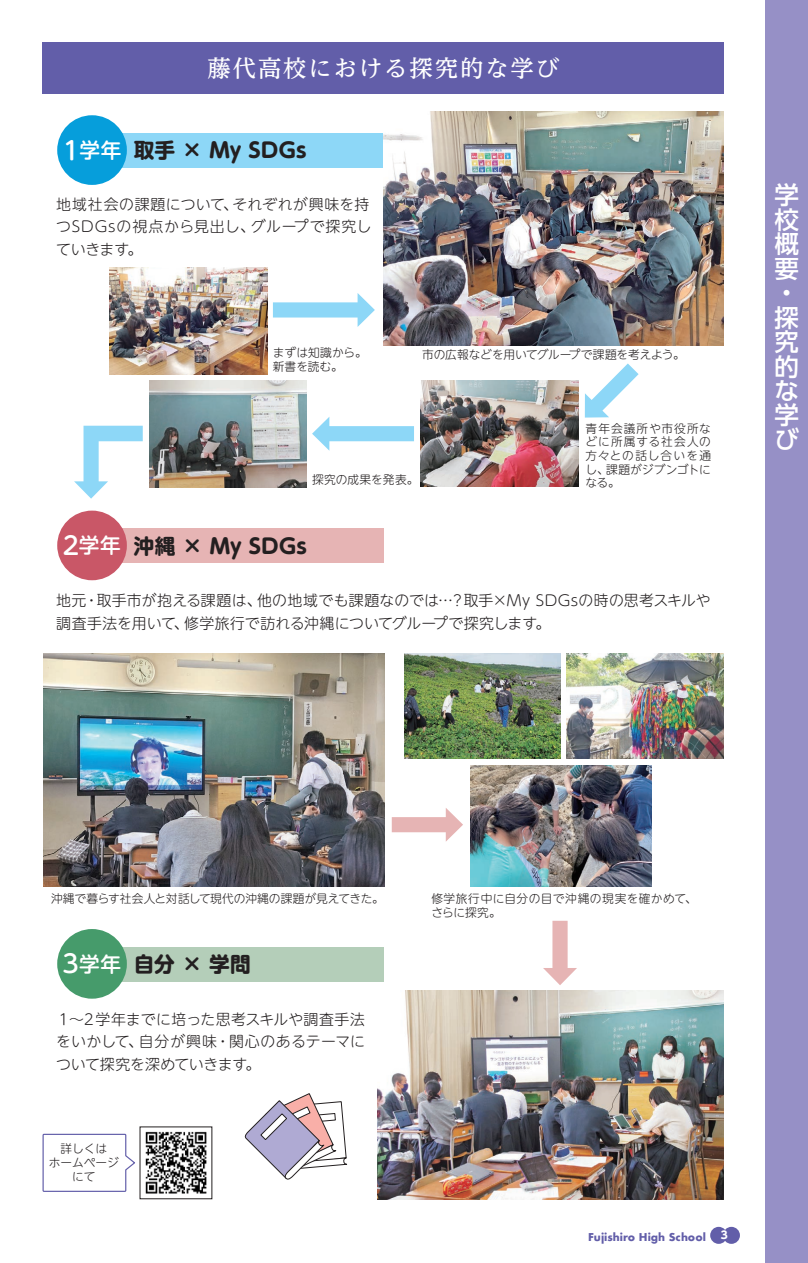
<style>
.page{position:relative;width:808px;height:1263px;background:#fff}
.page>*{position:absolute;margin:0;border:0;box-sizing:border-box;transform-origin:0 0}
.t1{font:500 24.45px/24.5px "UD Shin Go Pro";color:#fff}
.t2{font:500 23.4px "UD Reimin Pro";letter-spacing:.08em;color:#fff}
.t3{font:700 20.7px "UD Shin M Go Pr 6";letter-spacing:.005em;color:#231f20}
.t4{font:300 14.85px/22.5px "UD Shin M Go Pr 6";letter-spacing:.015em;color:#231f20}
.t5{font:300 14.85px/22.5px "UD Shin M Go Pr 6";letter-spacing:.04em;color:#231f20}
.t6{font:300 11.7px/13.6px "UD Shin M Go Pr 6";letter-spacing:.01em;color:#231f20;text-align:justify}
.t7{font:300 11.7px/14.1px "UD Shin M Go Pr 6";letter-spacing:.04em;color:#231f20}
.t8{font:300 11.7px "UD Shin M Go Pr 6";letter-spacing:-.015em;color:#231f20}
.t9{font:700 10.65px "UD Shin Go Pro";color:#fff}
.t10{font:700 10.5px "Futura";color:#625ea9}
.s1{font-weight:500;font-size:24.75px;color:#fff}
.s2{font-weight:500;color:#fff}
</style>
<div class="page">
<div style="left:765px;top:0;width:43px;height:1263px;background:#9690c6"></div>
<svg style="left:392px;top:808px;width:71px;height:33px"></svg>
<svg style="left:273px;top:293px;width:102px;height:34px"></svg>
<svg style="left:312px;top:417px;width:102px;height:34px"></svg>
<svg style="left:585px;top:363px;width:54px;height:55px"></svg>
<svg style="left:74px;top:426px;width:69px;height:73px"></svg>
<div style="left:79px;top:133px;width:305px;height:34px;background:#8dd7f7"></div>
<div style="left:57px;top:115px;width:70px;height:70px;background:#069edb;border-radius:50%"></div>
<div style="left:79px;top:529px;width:305px;height:34px;background:#e6b4b4"></div>
<div style="left:57px;top:511px;width:70px;height:69px;background:#c95767;border-radius:50%"></div>
<div style="left:79px;top:947px;width:305px;height:34px;background:#b4ceb9"></div>
<div style="left:57px;top:929px;width:70px;height:70px;background:#469b6b;border-radius:50%"></div>
<svg style="left:543px;top:920px;width:34px;height:65px"></svg>
<img style="left:567px;top:653px;width:156px;height:106px">
<img style="left:404px;top:653px;width:157px;height:106px">
<img style="left:110px;top:268px;width:157px;height:106px">
<img style="left:378px;top:990px;width:345px;height:209px">
<img style="left:44px;top:653px;width:340px;height:234px">
<img style="left:384px;top:111px;width:339px;height:234px">
<img style="left:471px;top:765px;width:180px;height:122px">
<img style="left:149px;top:381px;width:157px;height:106px">
<img style="left:421px;top:381px;width:157px;height:106px">
<svg style="left:244px;top:1093px;width:104px;height:87px"></svg>
<img style="left:145px;top:1131px;width:62px;height:63px">
<div style="left:43px;top:43px;width:681px;height:51px;background:#625ea9"></div>
<svg style="left:42px;top:1133px;width:93px;height:59px"></svg>
<div style="left:710px;top:1227px;width:17px;height:17px;background:#625ea9;border-radius:50%"></div>
<div style="left:723px;top:1227px;width:17px;height:17px;background:#625ea9;border-radius:50%"></div>
<h2 class="t2" style="left:207px;top:49px;width:353px">藤代高校における探究的な学び</h2>
<h3 class="t3" style="left:59px;top:133px;width:249px"><span class="s1">１</span><span class="s2">学年</span> 取手 × My SDGs</h3>
<p class="t5" style="left:56px;top:192px;width:317px">地域社会の課題について、それぞれが興味を持つSDGsの視点から見出し、グループで探究していきます。</p>
<p class="t6" style="left:273px;top:345px;width:95px">まずは知識から。</p>
<p class="t8" style="left:422px;top:345px;width:264px">市の広報などを用いてグループで課題を考えよう。</p>
<p class="t6" style="left:273px;top:359px;width:71px">新書を読む。</p>
<p class="t6" style="left:312px;top:472px;width:108px">探究の成果を発表。</p>
<h3 class="t3" style="left:63px;top:528px;width:246px"><span class="s1">2</span><span class="s2">学年</span> 沖縄 × My SDGs</h3>
<p class="t6" style="left:586px;top:421px;width:127px">青年会議所や市役所などに所属する社会人の方々との話し合いを通し、課題がジブンゴトになる。</p>
<p class="t4" style="left:56px;top:589px;width:656px">地元・取手市が抱える課題は、他の地域でも課題なのでは…？取手×My SDGsの時の思考スキルや調査手法を用いて、修学旅行で訪れる沖縄についてグループで探究します。</p>
<h1 class="t1" style="left:774px;top:182px;width:26px">学校概要・探究的な学び</h1>
<p class="t6" style="left:51px;top:891px;width:334px">沖縄で暮らす社会人と対話して現代の沖縄の課題が見えてきた。</p>
<p class="t7" style="left:431px;top:891px;width:267px">修学旅行中に自分の目で沖縄の現実を確かめて、さらに探究。</p>
<h3 class="t3" style="left:62px;top:946px;width:190px"><span class="s1">3</span><span class="s2">学年</span> 自分 × 学問</h3>
<p class="t4" style="left:56px;top:1007px;width:310px;text-align:justify">１～２学年までに培った思考スキルや調査手法をいかして、自分が興味・関心のあるテーマについて探究を深めていきます。</p>
<p class="t6" style="left:49px;top:1141px;width:72px;text-align:center">詳しくは<br>ホームページにて</p>
<p class="t10" style="left:588px;top:1229px;width:119px">Fujishiro High School</p>
<p class="t9" style="left:721px;top:1226px;width:9px">3</p>
</div>
